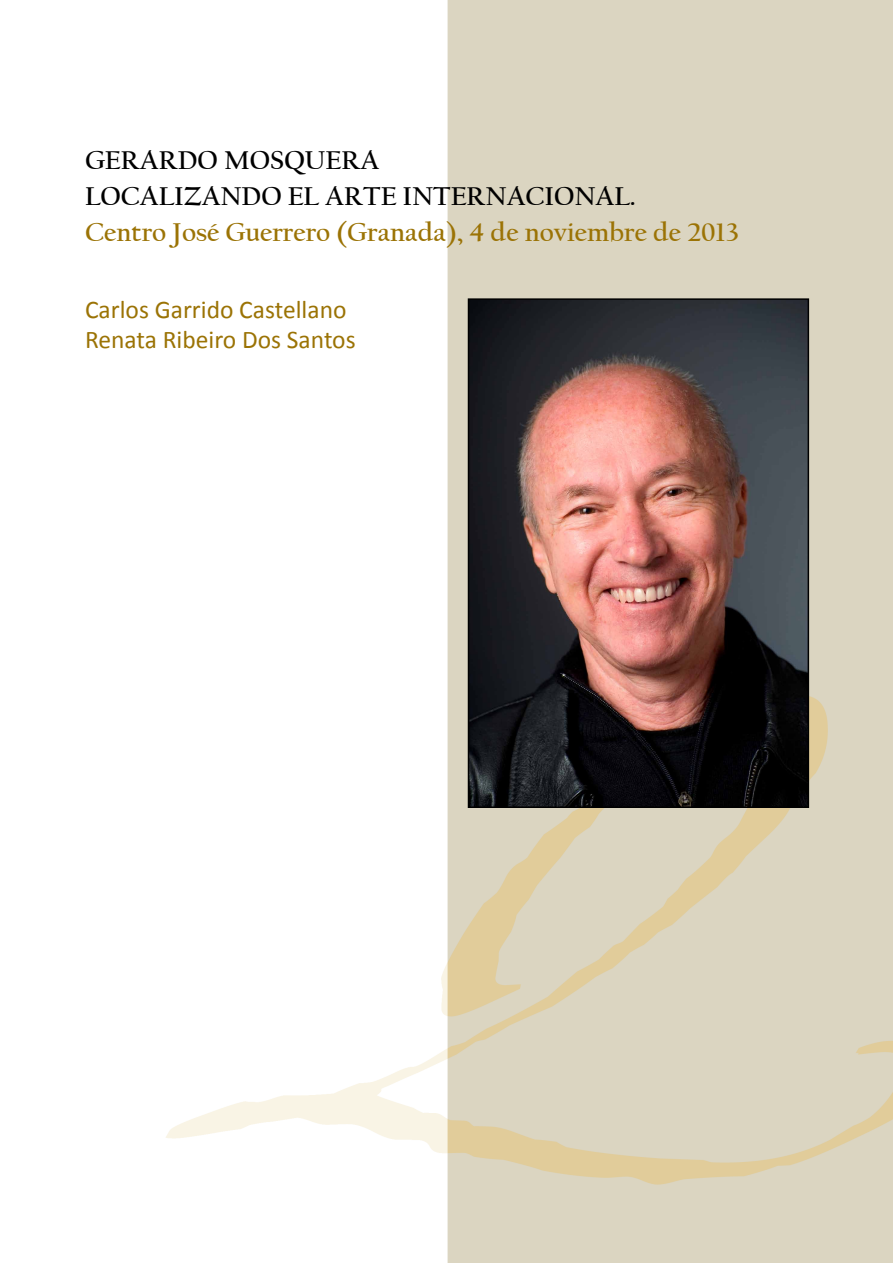
<style>
.page{position:relative;width:893px;height:1263px;background:#fff}
.page>*{position:absolute;margin:0;border:0;box-sizing:border-box;transform-origin:0 0}
.t1{font:700 27px "Californian FB";color:#000}
.t2{font:700 27px "Californian FB";color:#9b7305}
.t3{font:25.5px/30px "Calibri";color:#9b7305}
</style>
<div class="page">
<img style="left:166px;top:0;width:727px;height:1263px">
<img style="left:471px;top:301px;width:335px;height:504px">
<div style="left:468px;top:298px;width:341px;height:510px;border:2px solid #000"></div>
<p class="t1" style="left:85px;top:145px;width:40px">GERARDO</p>
<p class="t1" style="left:224px;top:145px;width:46px">MOSQUERA</p>
<p class="t1" style="left:85px;top:181px;width:35px">LOCALIZANDO</p>
<p class="t1" style="left:288px;top:181px;width:57px">EL ARTE</p>
<p class="t1" style="left:402px;top:181px;width:19px">INTERNACIONAL</p>
<p class="t1" style="left:630px;top:181px;width:8px">.</p>
<p class="t2" style="left:85px;top:217px;width:655px">CENTRO JOSÉ GUERRERO (GRANADA), 4 DE NOVIEMBRE DE 2013</p>
<p class="t3" style="left:85px;top:293px;width:272px">Carlos Garrido Castellano<br>Renata Ribeiro Dos Santos</p>
</div>
